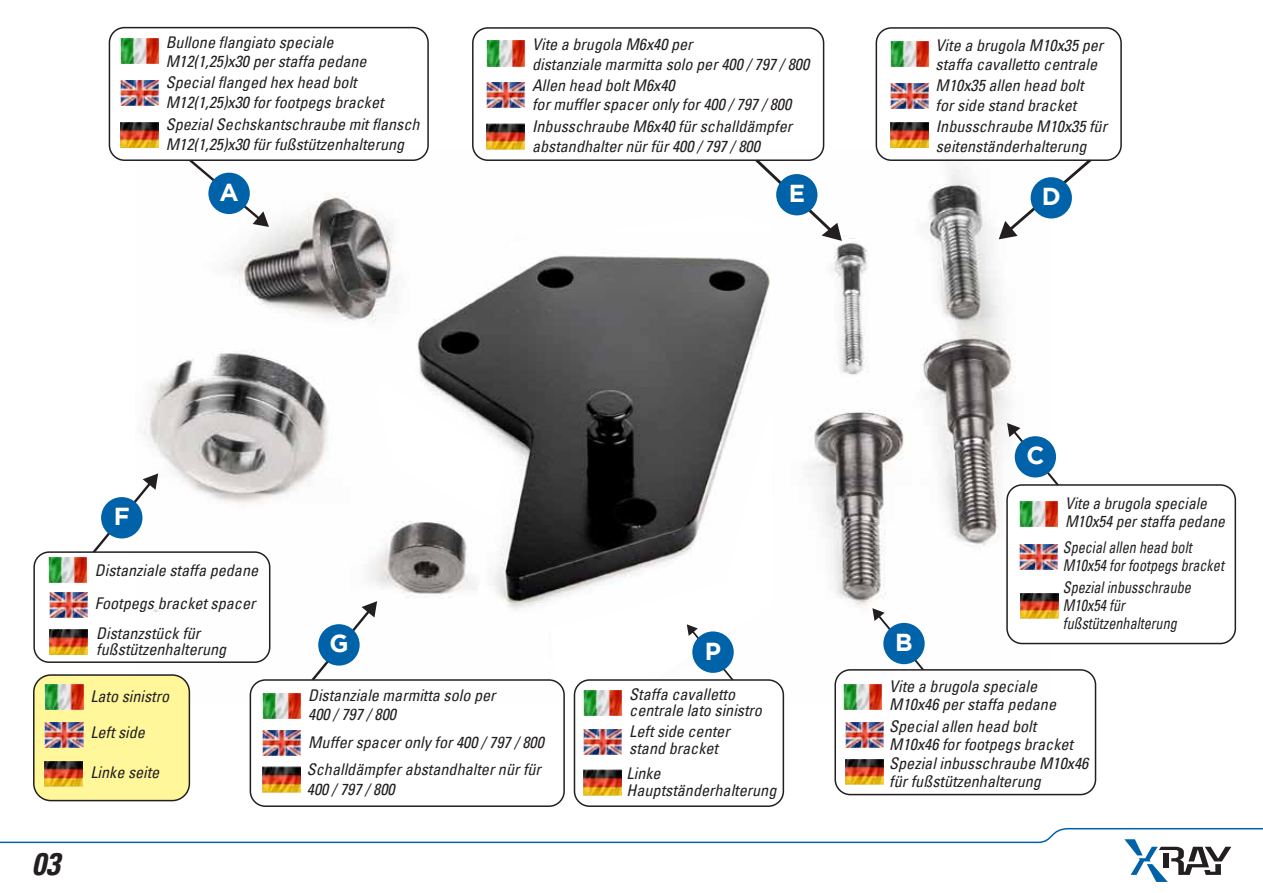
<style>
.page{position:relative;width:1263px;height:893px;background:#fff}
.page>*{position:absolute;margin:0;border:0;box-sizing:border-box;transform-origin:0 0}
.t1{font:italic 700 condensed 31.5px "Univers LT";color:#231f20}
.t2{font:700 24.6px "Gotham";color:#fff}
.t3{font:700 24.45px "Gotham";color:#fff}
.t4{font:italic condensed 16.2px/20px "Univers LT";color:#231f20}
.t5{font:italic condensed 16.2px/18px "Univers LT";color:#231f20;scale:.88 1}
.t6{font:italic condensed 16.2px/18px "Univers LT";color:#231f20;scale:.96 1}
</style>
<div class="page">
<img style="left:144px;top:149px;width:905px;height:554px">
<svg style="left:1007px;top:423px;width:52px;height:68px"></svg>
<div style="left:34px;top:675px;width:155px;height:126px;background:#fff799;border-radius:17px"></div>
<div style="left:33px;top:674px;width:157px;height:127px;border:2px solid #231f20;border-radius:17px"></div>
<svg style="left:0;top:828px;width:1263px;height:54px"></svg>
<div style="left:1163px;top:853px;width:6px;height:14px;background:#231f20"></div>
<img style="left:120px;top:80px;width:38px;height:25px">
<div style="left:109px;top:27px;width:320px;height:134px;border:2px solid #231f20;border-radius:15px"></div>
<img style="left:49px;top:592px;width:39px;height:25px">
<img style="left:45px;top:722px;width:38px;height:25px">
<div style="left:33px;top:551px;width:237px;height:112px;border:2px solid #231f20;border-radius:15px"></div>
<img style="left:262px;top:731px;width:39px;height:25px">
<div style="left:250px;top:679px;width:315px;height:128px;border:2px solid #231f20;border-radius:15px"></div>
<svg style="left:189px;top:160px;width:80px;height:67px"></svg>
<div style="left:1007px;top:485px;width:228px;height:158px;background:#fff;border-radius:15px"></div>
<div style="left:1006px;top:484px;width:230px;height:160px;border:2px solid #231f20;border-radius:15px"></div>
<div style="left:574px;top:680px;width:209px;height:126px;background:#fff;border-radius:15px"></div>
<div style="left:574px;top:679px;width:210px;height:128px;border:2px solid #231f20;border-radius:15px"></div>
<img style="left:890px;top:83px;width:38px;height:25px">
<div style="left:875px;top:27px;width:247px;height:134px;border:2px solid #231f20;border-radius:15px"></div>
<svg style="left:999px;top:160px;width:93px;height:79px"></svg>
<img style="left:486px;top:83px;width:39px;height:25px">
<div style="left:472px;top:27px;width:352px;height:134px;border:2px solid #231f20;border-radius:15px"></div>
<svg style="left:754px;top:160px;width:88px;height:81px"></svg>
<svg style="left:92px;top:473px;width:66px;height:79px"></svg>
<svg style="left:311px;top:601px;width:66px;height:79px"></svg>
<svg style="left:687px;top:645px;width:47px;height:35px"></svg>
<img style="left:120px;top:38px;width:38px;height:26px">
<img style="left:486px;top:41px;width:39px;height:25px">
<img style="left:890px;top:42px;width:39px;height:25px">
<img style="left:843px;top:684px;width:39px;height:25px">
<img style="left:1019px;top:502px;width:39px;height:25px">
<img style="left:584px;top:690px;width:38px;height:25px">
<img style="left:262px;top:693px;width:39px;height:25px">
<img style="left:48px;top:557px;width:38px;height:25px">
<div style="left:834px;top:669px;width:262px;height:126px;border:2px solid #231f20;border-radius:15px"></div>
<svg style="left:872px;top:608px;width:52px;height:62px"></svg>
<img style="left:45px;top:685px;width:38px;height:25px">
<img style="left:120px;top:122px;width:38px;height:26px">
<img style="left:49px;top:629px;width:39px;height:26px">
<img style="left:45px;top:761px;width:38px;height:25px">
<img style="left:263px;top:767px;width:38px;height:25px">
<img style="left:584px;top:770px;width:38px;height:25px">
<img style="left:845px;top:759px;width:38px;height:25px">
<img style="left:1020px;top:593px;width:39px;height:25px">
<img style="left:486px;top:124px;width:39px;height:25px">
<img style="left:890px;top:123px;width:39px;height:25px">
<div style="left:208px;top:173px;width:42px;height:41px;background:#0062a8;border-radius:50%"></div>
<div style="left:101px;top:497px;width:41px;height:41px;background:#0062a8;border-radius:50%"></div>
<div style="left:318px;top:624px;width:42px;height:42px;background:#0062a8;border-radius:50%"></div>
<div style="left:692px;top:631px;width:42px;height:42px;background:#0062a8;border-radius:50%"></div>
<div style="left:883px;top:623px;width:42px;height:41px;background:#0062a8;border-radius:50%"></div>
<div style="left:1015px;top:436px;width:41px;height:41px;background:#0062a8;border-radius:50%"></div>
<div style="left:1031px;top:177px;width:41px;height:41px;background:#0062a8;border-radius:50%"></div>
<div style="left:776px;top:174px;width:41px;height:41px;background:#0062a8;border-radius:50%"></div>
<img style="left:584px;top:729px;width:38px;height:25px">
<img style="left:845px;top:723px;width:38px;height:25px">
<img style="left:1019px;top:544px;width:39px;height:25px">
<img style="left:376px;top:232px;width:440px;height:413px">
<p class="t4" style="left:166px;top:32px;width:219px">Bullone flangiato speciale<br>M12(1,25)x30 per staffa pedane<br>Special flanged hex head bolt<br>M12(1,25)x30 for footpegs bracket</p>
<p class="t4" style="left:532px;top:34px;width:279px">Vite a brugola M6x40 per<br>distanziale marmitta solo per 400 / 797 / 800<br>Allen head bolt M6x40<br>for muffler spacer only for 400 / 797 / 800</p>
<p class="t4" style="left:936px;top:35px;width:169px">Vite a brugola M10x35 per staffa cavalletto centrale<br>M10x35 allen head bolt for side stand bracket</p>
<p class="t4" style="left:166px;top:114px;width:255px;line-height:19.5px">Spezial Sechskantschraube mit flansch<br>M12(1,25)x30 für fußstützenhalterung</p>
<p class="t4" style="left:532px;top:116px;width:262px;line-height:19.5px">Inbusschraube M6x40 für schalldämpfer abstandhalter nür für 400 / 797 / 800</p>
<p class="t4" style="left:936px;top:116px;width:173px;line-height:19.5px">Inbusschraube M10x35 für seitenständerhalterung</p>
<h2 class="t2" style="left:219px;top:178px;width:21px">A</h2>
<h3 class="t3" style="left:789px;top:179px;width:18px">E</h3>
<h3 class="t3" style="left:1042px;top:182px;width:21px">D</h3>
<h2 class="t2" style="left:114px;top:502px;width:17px">F</h2>
<p class="t4" style="left:95px;top:553px;width:165px;line-height:33.2px">Distanziale staffa pedane<br>Footpegs bracket spacer</p>
<p class="t4" style="left:96px;top:624px;width:132px;line-height:16.5px">Distanzstück für fußstützenhalterung</p>
<p class="t4" style="left:90px;top:686px;width:80px">Lato sinistro</p>
<p class="t4" style="left:90px;top:722px;width:56px">Left side</p>
<p class="t4" style="left:90px;top:762px;width:71px">Linke seite</p>
<h1 class="t1" style="left:32px;top:844px;width:29px">03</h1>
<h2 class="t2" style="left:329px;top:629px;width:21px">G</h2>
<h2 class="t2" style="left:705px;top:637px;width:18px">P</h2>
<p class="t4" style="left:308px;top:685px;width:189px;line-height:19.5px">Distanziale marmitta solo per<br>400 / 797 / 800</p>
<p class="t4" style="left:308px;top:732px;width:237px">Muffer spacer only for 400 / 797 / 800</p>
<p class="t4" style="left:629px;top:685px;width:134px;line-height:16.5px">Staffa cavalletto centrale lato sinistro</p>
<p class="t4" style="left:629px;top:723px;width:102px;line-height:16.5px">Left side center stand bracket</p>
<h3 class="t3" style="left:895px;top:628px;width:19px">B</h3>
<h3 class="t3" style="left:1026px;top:441px;width:19px">C</h3>
<p class="t6" style="left:1065px;top:494px;width:168px">Vite a brugola speciale<br>M10x54 per staffa pedane</p>
<p class="t5" style="left:1063px;top:538px;width:185px">Special allen head bolt<br>M10x54 for footpegs bracket</p>
<p class="t5" style="left:1063px;top:578px;width:147px">Spezial inbusschraube<br>M10x54 für fußstützenhalterung</p>
<p class="t4" style="left:889px;top:677px;width:168px;line-height:18px">Vite a brugola speciale<br>M10x46 per staffa pedane</p>
<p class="t4" style="left:889px;top:717px;width:185px;line-height:18px">Special allen head bolt<br>M10x46 for footpegs bracket</p>
<p class="t4" style="left:307px;top:760px;width:236px;line-height:19.5px">Schalldämpfer abstandhalter nür für<br>400 / 797 / 800</p>
<p class="t4" style="left:627px;top:765px;width:151px;line-height:16.5px">Linke<br>Hauptständerhalterung</p>
<p class="t4" style="left:889px;top:754px;width:201px;line-height:18px">Spezial inbusschraube M10x46 für fußstützenhalterung</p>
</div>
